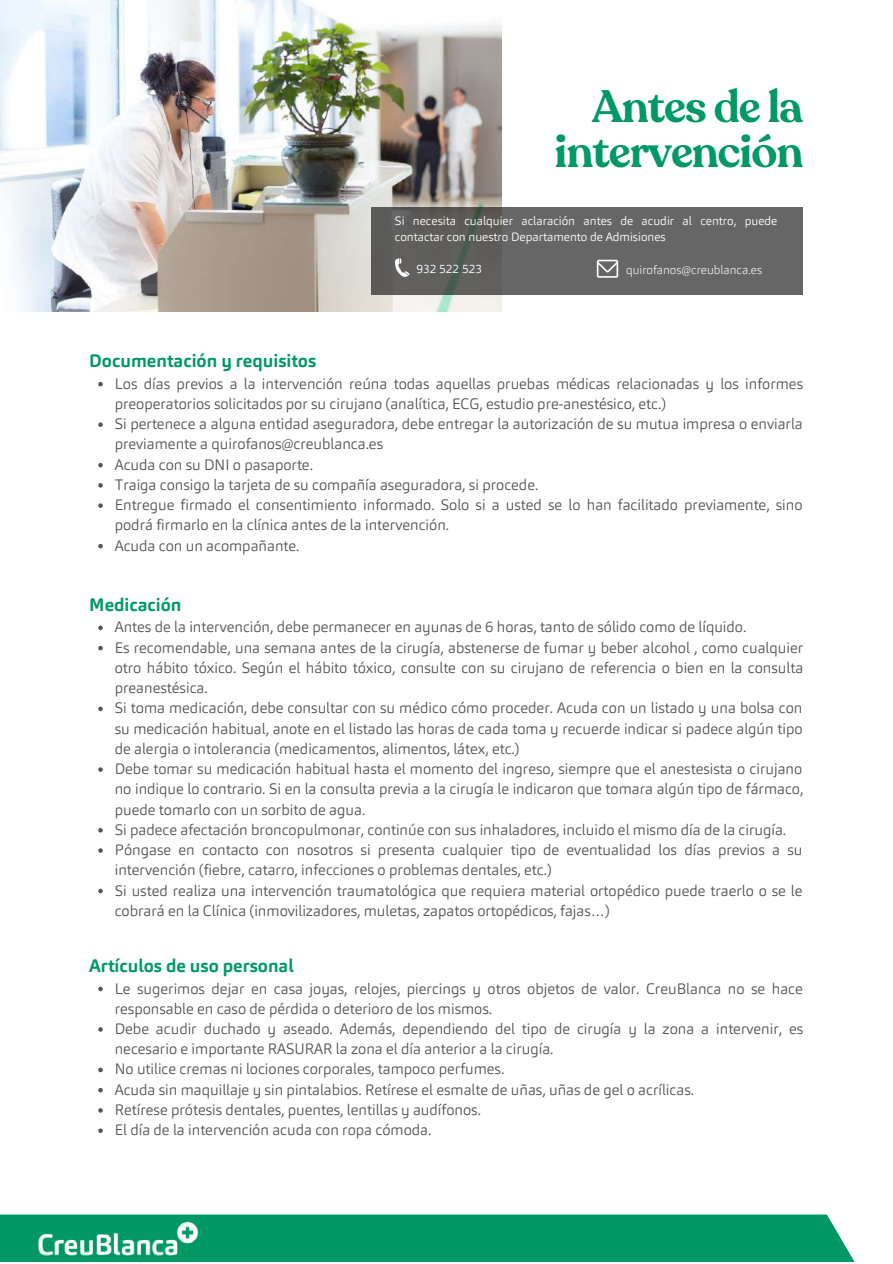
<style>
.page{position:relative;width:893px;height:1264px;background:#fff}
.page>*{position:absolute;margin:0;border:0;box-sizing:border-box;transform-origin:0 0}
.t1{font:600 45px/45px "Recoleta";letter-spacing:-.025em;color:#096;text-align:right}
.t2{font:700 18px "Carnas";color:#096}
.t3{font:300 15px/20.2px "Carnas";color:#545454}
.t4{font:300 12px/16px "Carnas";color:#fff}
.t5{font:200 12px "Carnas";color:#fff}
</style>
<div class="page">
<img style="left:0;top:0;width:502px;height:311px">
<div style="left:371px;top:207px;width:431px;height:88px;background:linear-gradient(to right,#5d5d5b,#69696a)"></div>
<div style="left:0;top:1214px;width:854px;height:47px;background:#096"></div>
<img style="left:35px;top:1220px;width:166px;height:36px">
<svg style="left:596px;top:260px;width:22px;height:18px"></svg>
<svg style="left:395px;top:258px;width:14px;height:19px"></svg>
<svg style="left:98px;top:382px;width:5px;height:4px"></svg>
<svg style="left:98px;top:422px;width:5px;height:5px"></svg>
<svg style="left:98px;top:463px;width:5px;height:4px"></svg>
<svg style="left:98px;top:483px;width:5px;height:4px"></svg>
<svg style="left:98px;top:503px;width:5px;height:5px"></svg>
<svg style="left:98px;top:544px;width:5px;height:4px"></svg>
<svg style="left:98px;top:625px;width:5px;height:5px"></svg>
<svg style="left:98px;top:646px;width:5px;height:4px"></svg>
<svg style="left:98px;top:706px;width:5px;height:5px"></svg>
<svg style="left:98px;top:767px;width:5px;height:4px"></svg>
<svg style="left:98px;top:828px;width:5px;height:4px"></svg>
<svg style="left:98px;top:848px;width:5px;height:4px"></svg>
<svg style="left:98px;top:888px;width:5px;height:5px"></svg>
<svg style="left:98px;top:986px;width:5px;height:5px"></svg>
<svg style="left:98px;top:1027px;width:5px;height:4px"></svg>
<svg style="left:98px;top:1067px;width:5px;height:5px"></svg>
<svg style="left:98px;top:1088px;width:5px;height:4px"></svg>
<svg style="left:98px;top:1108px;width:5px;height:4px"></svg>
<svg style="left:98px;top:1128px;width:5px;height:4px"></svg>
<h1 class="t1" style="left:554px;top:85px;width:250px">Antes de la intervención</h1>
<p class="t2" style="left:89px;top:349px;width:228px">Documentación y requisitos</p>
<p class="t4" style="left:395px;top:213px;width:384px">Si necesita cualquier aclaración antes de acudir al centro, puede contactar con nuestro Departamento de Admisiones</p>
<p class="t4" style="left:416px;top:261px;width:67px">932 522 523</p>
<p class="t5" style="left:626px;top:262px;width:137px">quirofanos@creublanca.es</p>
<p class="t3" style="left:115px;top:373px;width:689px">Los días previos a la intervención reúna todas aquellas pruebas médicas relacionadas y los informes preoperatorios solicitados por su cirujano (analítica, ECG, estudio pre-anestésico, etc.)<br>Si pertenece a alguna entidad aseguradora, debe entregar la autorización de su mutua impresa o enviarla previamente a quirofanos@creublanca.es<br>Acuda con su DNI o pasaporte.<br>Traiga consigo la tarjeta de su compañía aseguradora, si procede.<br>Entregue firmado el consentimiento informado. Solo si a usted se lo han facilitado previamente, sino podrá firmarlo en la clínica antes de la intervención.<br>Acuda con un acompañante.</p>
<p class="t2" style="left:89px;top:593px;width:94px">Medicación</p>
<p class="t3" style="left:115px;top:617px;width:690px">Antes de la intervención, debe permanecer en ayunas de 6 horas, tanto de sólido como de líquido.<br>Es recomendable, una semana antes de la cirugía, abstenerse de fumar y beber alcohol , como cualquier otro hábito tóxico. Según el hábito tóxico, consulte con su cirujano de referencia o bien en la consulta preanestésica.<br>Si toma medicación, debe consultar con su médico cómo proceder. Acuda con un listado y una bolsa con su medicación habitual, anote en el listado las horas de cada toma y recuerde indicar si padece algún tipo de alergia o intolerancia (medicamentos, alimentos, látex, etc.)<br>Debe tomar su medicación habitual hasta el momento del ingreso, siempre que el anestesista o cirujano no indique lo contrario. Si en la consulta previa a la cirugía le indicaron que tomara algún tipo de fármaco, puede tomarlo con un sorbito de agua.<br>Si padece afectación broncopulmonar, continúe con sus inhaladores, incluido el mismo día de la cirugía.<br>Póngase en contacto con nosotros si presenta cualquier tipo de eventualidad los días previos a su intervención (fiebre, catarro, infecciones o problemas dentales, etc.)<br>Si usted realiza una intervención traumatológica que requiera material ortopédico puede traerlo o se le cobrará en la Clínica (inmovilizadores, muletas, zapatos ortopédicos, fajas…)</p>
<p class="t2" style="left:89px;top:954px;width:206px">Artículos de uso personal</p>
<p class="t3" style="left:115px;top:978px;width:690px">Le sugerimos dejar en casa joyas, relojes, piercings y otros objetos de valor. CreuBlanca no se hace responsable en caso de pérdida o deterioro de los mismos.<br>Debe acudir duchado y aseado. Además, dependiendo del tipo de cirugía y la zona a intervenir, es necesario e importante RASURAR la zona el día anterior a la cirugía.<br>No utilice cremas ni lociones corporales, tampoco perfumes.<br>Acuda sin maquillaje y sin pintalabios. Retírese el esmalte de uñas, uñas de gel o acrílicas.<br>Retírese prótesis dentales, puentes, lentillas y audífonos.<br>El día de la intervención acuda con ropa cómoda.</p>
</div>
